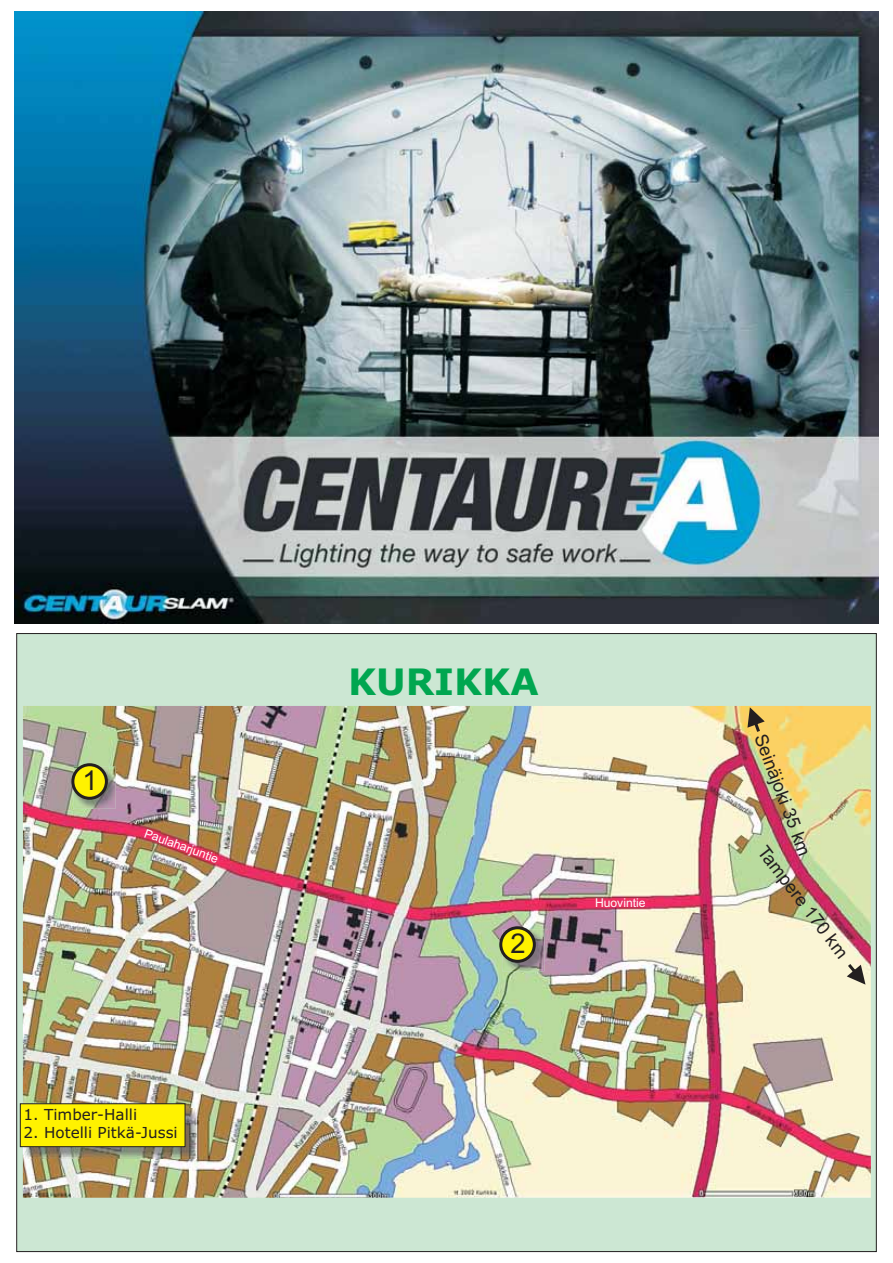
<style>
.page{position:relative;width:893px;height:1263px;background:#fff}
.page>*{position:absolute;margin:0;border:0;box-sizing:border-box;transform-origin:0 0}
.t1{font:700 36.45px "Verdana";color:#00a650}
.t2{font:27.3px "Arial";color:#231f20}
.t3{font:18.3px "Arial";color:#231f20}
.t4{font:15.15px "Verdana";color:#231f20}
.t5{font:12.15px "Arial";color:#fff}
</style>
<div class="page">
<div style="left:17px;top:634px;width:859px;height:618px;background:#cce7d3"></div>
<img style="left:23px;top:706px;width:848px;height:492px">
<svg style="left:747px;top:707px;width:18px;height:25px"></svg>
<img style="left:502px;top:929px;width:42px;height:42px">
<div style="left:501px;top:928px;width:33px;height:33px;background:#fff200;border-radius:50%"></div>
<div style="left:499px;top:926px;width:37px;height:37px;border:3px solid #231f20;border-radius:50%"></div>
<img style="left:25px;top:1110px;width:171px;height:48px">
<div style="left:20px;top:1104px;width:165px;height:43px;background:#fff200"></div>
<div style="left:20px;top:1104px;width:165px;height:43px;border:1px solid #231f20"></div>
<img style="left:74px;top:767px;width:42px;height:42px">
<div style="left:73px;top:765px;width:33px;height:33px;background:#fff200;border-radius:50%"></div>
<div style="left:71px;top:763px;width:37px;height:37px;border:3px solid #231f20;border-radius:50%"></div>
<svg style="left:847px;top:964px;width:18px;height:21px"></svg>
<img style="left:14px;top:12px;width:865px;height:612px">
<h2 class="t2" style="left:83px;top:771px;width:17px">1</h2>
<p class="t5" style="left:147px;top:828px;width:79px;rotate:20deg">Paulaharjuntie</p>
<p class="t4" style="left:24px;top:1106px;width:115px">1. Timber-Halli</p>
<p class="t4" style="left:24px;top:1124px;width:156px">2. Hotelli Pitkä-Jussi</p>
<h1 class="t1" style="left:348px;top:661px;width:192px">KURIKKA</h1>
<h2 class="t2" style="left:510px;top:934px;width:17px">2</h2>
<p class="t5" style="left:595px;top:899px;width:52px">Huovintie</p>
<p class="t3" style="left:766px;top:732px;width:130px;rotate:69deg">Seinäjoki 35 km</p>
<p class="t3" style="left:766px;top:844px;width:137px;rotate:52deg">Tampere 170 km</p>
</div>
